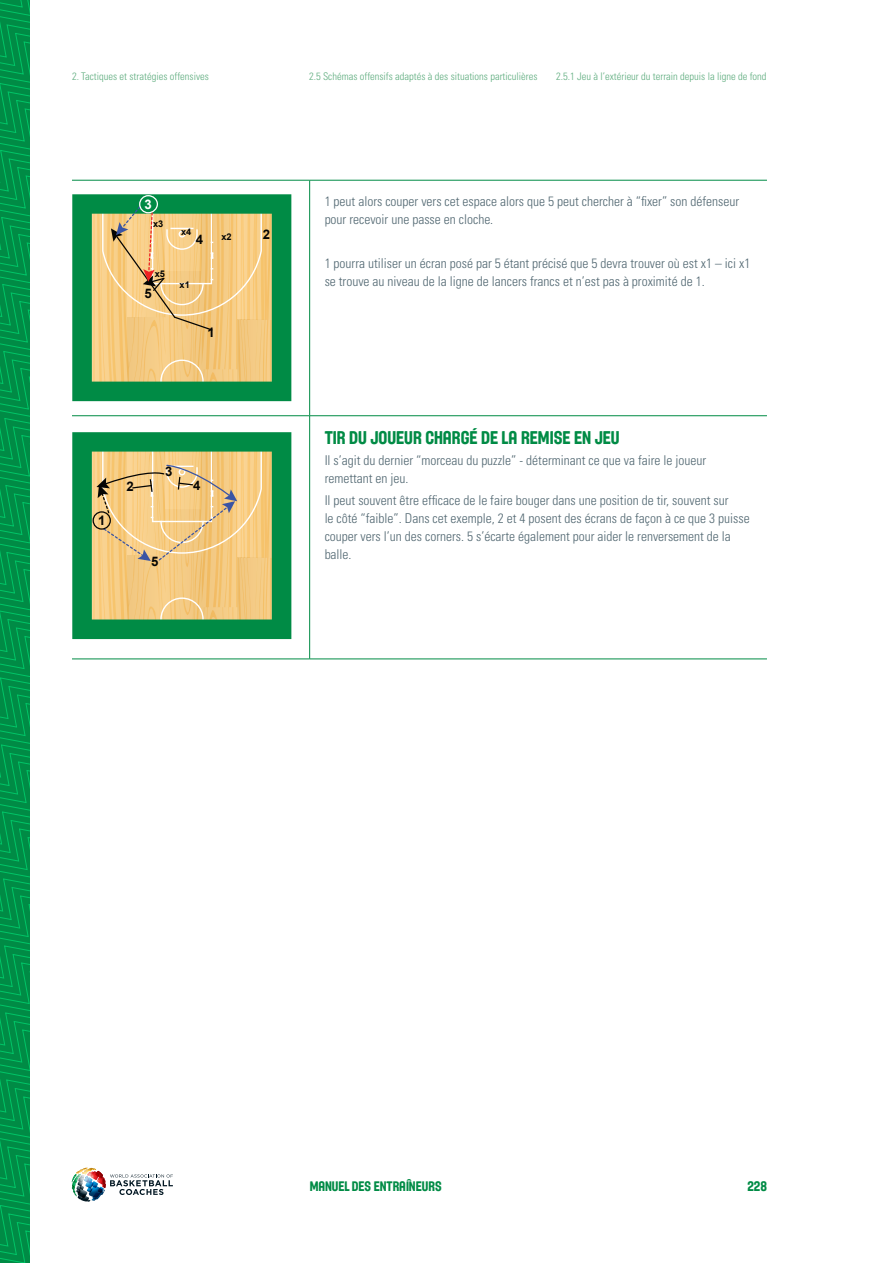
<style>
.page{position:relative;width:893px;height:1263px;background:#fff}
.page>*{position:absolute;margin:0;border:0;box-sizing:border-box;transform-origin:0 0}
.t1{font:18px "Fiba";color:#008b45}
.t2{font:300 condensed 13.5px/18px "Univers";color:#526872}
.t3{font:13.5px "Fiba";color:#008b45}
.t4{font:700 13.2px "Arial";color:#050504}
.t5{font:700 13.2px "Arial";color:#fff}
.t6{font:300 condensed 10.5px "Univers";color:#5fad7f}
.t7{font:700 9.3px "Arial";color:#050504}
</style>
<div class="page">
<svg style="left:0;top:0;width:30px;height:1263px;background:#009349"></svg>
<img style="left:72px;top:1168px;width:101px;height:34px">
<hr style="left:72px;top:180px;width:238px;height:1px;background:#008b45">
<hr style="left:72px;top:415px;width:238px;height:1px;background:#008b45">
<hr style="left:72px;top:659px;width:238px;height:1px;background:#008b45">
<hr style="left:309px;top:180px;width:1px;height:236px;background:#008b45">
<hr style="left:309px;top:416px;width:1px;height:243px;background:#008b45">
<hr style="left:310px;top:180px;width:457px;height:1px;background:#008b45">
<hr style="left:310px;top:415px;width:457px;height:1px;background:#008b45">
<hr style="left:310px;top:659px;width:457px;height:1px;background:#008b45">
<div style="left:72px;top:194px;width:219px;height:207px;background:#008b45"></div>
<svg style="left:93px;top:205px;width:179px;height:179px;background:#e4c57f"></svg>
<div style="left:139px;top:195px;width:19px;height:18px;border:1px solid #fff;border-radius:50%"></div>
<div style="left:72px;top:432px;width:219px;height:207px;background:#008b45"></div>
<svg style="left:93px;top:449px;width:179px;height:173px;background:#e9c681"></svg>
<div style="left:93px;top:511px;width:18px;height:19px;border:1px solid #050504;border-radius:50%"></div>
<p class="t6" style="left:72px;top:70px;width:138px">2. Tactiques et stratégies offensives</p>
<p class="t6" style="left:309px;top:70px;width:230px">2.5 Schémas offensifs adaptés à des situations particulières</p>
<p class="t6" style="left:556px;top:70px;width:212px">2.5.1 Jeu à l’extérieur du terrain depuis la ligne de fond</p>
<p class="t5" style="left:145px;top:196px;width:9px">3</p>
<p class="t7" style="left:153px;top:218px;width:12px">x3</p>
<p class="t7" style="left:155px;top:267px;width:12px">x5</p>
<p class="t4" style="left:144px;top:284px;width:9px">5</p>
<p class="t7" style="left:181px;top:225px;width:12px">x4</p>
<p class="t4" style="left:196px;top:231px;width:9px">4</p>
<p class="t7" style="left:180px;top:278px;width:12px">x1</p>
<p class="t7" style="left:221px;top:230px;width:12px">x2</p>
<p class="t4" style="left:263px;top:225px;width:9px">2</p>
<p class="t4" style="left:207px;top:324px;width:9px">1</p>
<p class="t4" style="left:98px;top:512px;width:9px">1</p>
<p class="t4" style="left:126px;top:478px;width:9px">2</p>
<p class="t4" style="left:165px;top:463px;width:9px">3</p>
<p class="t4" style="left:193px;top:477px;width:9px">4</p>
<p class="t4" style="left:151px;top:552px;width:9px">5</p>
<p class="t2" style="left:325px;top:192px;width:416px">1 peut alors couper vers cet espace alors que 5 peut chercher à “fixer” son défenseur pour recevoir une passe en cloche.</p>
<p class="t2" style="left:325px;top:255px;width:427px">1 pourra utiliser un écran posé par 5 étant précisé que 5 devra trouver où est x1 – ici x1 se trouve au niveau de la ligne de lancers francs et n’est pas à proximité de 1.</p>
<h1 class="t1" style="left:325px;top:426px;width:297px">TIR DU JOUEUR CHARGÉ DE LA REMISE EN JEU</h1>
<p class="t2" style="left:325px;top:451px;width:383px">Il s’agit du dernier “morceau du puzzle” - déterminant ce que va faire le joueur remettant en jeu.</p>
<p class="t2" style="left:325px;top:491px;width:426px">Il peut souvent être efficace de le faire bouger dans une position de tir, souvent sur<br>le côté “faible”. Dans cet exemple, 2 et 4 posent des écrans de façon à ce que 3 puisse couper vers l’un des corners. 5 s’écarte également pour aider le renversement de la balle.</p>
<p class="t3" style="left:310px;top:1178px;width:133px">MANUEL DES ENTRAÎNEURS</p>
<p class="t3" style="left:747px;top:1178px;width:21px">228</p>
</div>
